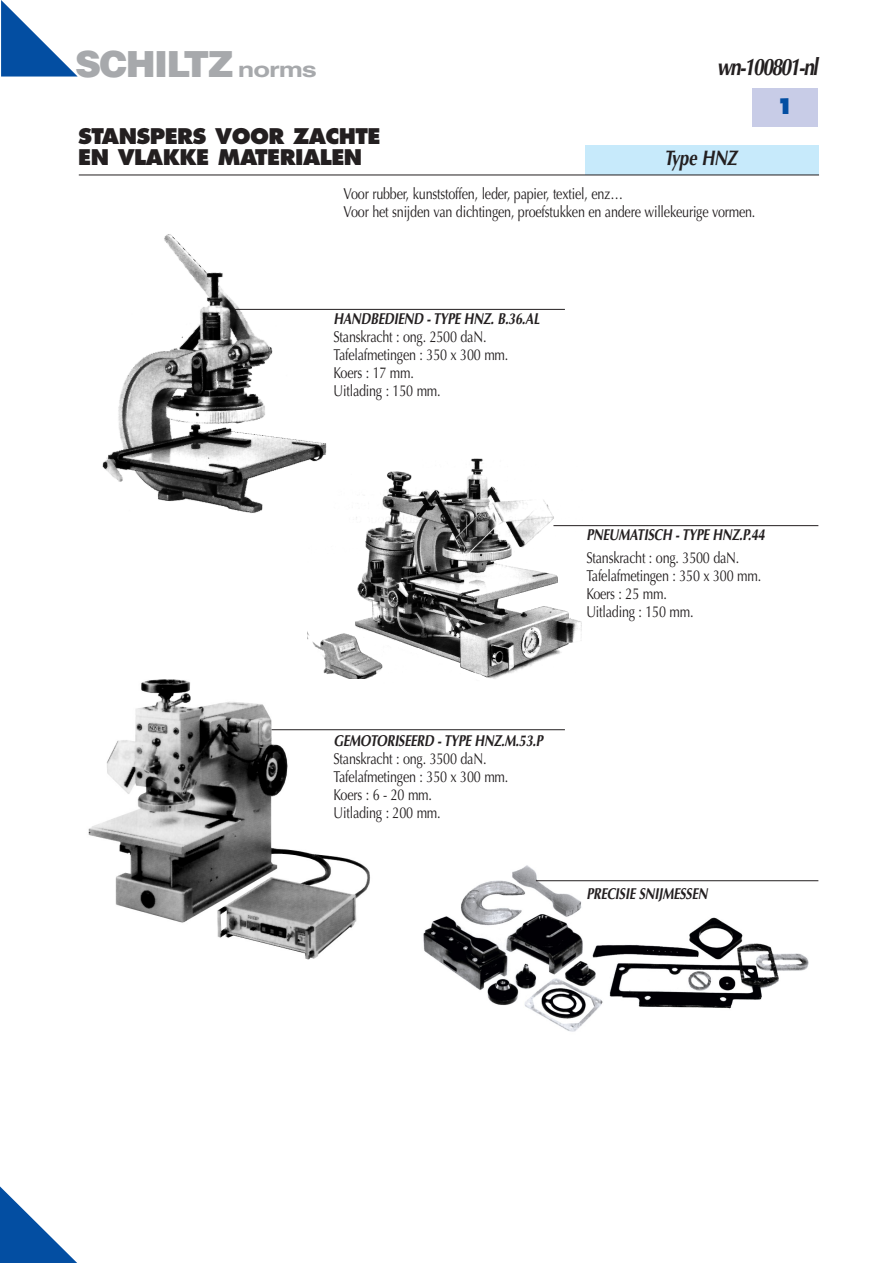
<style>
.page{position:relative;width:893px;height:1263px;background:#fff}
.page>*{position:absolute;margin:0;border:0;box-sizing:border-box;transform-origin:0 0}
.t1{font:900 36px "Helvetica";letter-spacing:-.045em;color:#a7a9ac}
.t2{font:italic 700 24px "Optima";letter-spacing:-.085em;color:#231f20;scale:.8 1}
.t3{font:800 21px/21px "Futura";letter-spacing:-.025em;color:#231f20}
.t4{font:italic 700 21px "Optima";letter-spacing:-.015em;color:#231f20;scale:.8 1}
.t5{font:800 21px "Futura";color:#034ea2}
.t6{font:15.75px/18px "Optima";letter-spacing:-.015em;color:#231f20;scale:.8 1}
.t7{font:italic 700 15.75px "Optima";letter-spacing:-.015em;color:#231f20;scale:.8 1}
.s1{font-weight:700;font-size:21px}
</style>
<div class="page">
<img style="left:423px;top:865px;width:387px;height:167px">
<img style="left:308px;top:458px;width:276px;height:221px">
<img style="left:88px;top:679px;width:286px;height:281px">
<svg style="left:0;top:1186px;width:77px;height:77px"></svg>
<svg style="left:1px;top:0;width:77px;height:77px"></svg>
<div style="left:752px;top:89px;width:65px;height:38px;background:#c8cce7"></div>
<div style="left:585px;top:145px;width:234px;height:30px;background:#c7eafb"></div>
<hr style="left:79px;top:175px;width:740px;height:1px;background:#231f20">
<div style="left:99px;top:230px;width:234px;height:299px;background:#fff"></div>
<img style="left:102px;top:234px;width:227px;height:279px">
<hr style="left:271px;top:729px;width:294px;height:1px;background:#231f20">
<hr style="left:553px;top:525px;width:265px;height:1px;background:#231f20">
<hr style="left:234px;top:309px;width:331px;height:1px;background:#231f20">
<hr style="left:536px;top:880px;width:282px;height:1px;background:#231f20">
<h1 class="t1" style="left:75px;top:51px;width:243px">SCHILTZ <span class="s1">norms</span></h1>
<h2 class="t2" style="left:717px;top:57px;width:128px">wn-100801-nl</h2>
<h3 class="t5" style="left:776px;top:97px;width:19px">1</h3>
<h3 class="t3" style="left:78px;top:127px;width:304px">STANSPERS VOOR ZACHTE<br>EN VLAKKE MATERIALEN</h3>
<h3 class="t4" style="left:664px;top:149px;width:93px">Type HNZ</h3>
<p class="t6" style="left:343px;top:186px;width:516px">Voor rubber, kunststoffen, leder, papier, textiel, enz…<br>Voor het snijden van dichtingen, proefstukken en andere willekeurige vormen.</p>
<p class="t7" style="left:333px;top:313px;width:259px">HANDBEDIEND - TYPE HNZ. B.36.AL</p>
<p class="t6" style="left:333px;top:330px;width:220px">Stanskracht : ong. 2500 daN.<br>Tafelafmetingen : 350 x 300 mm.<br>Koers : 17 mm.<br>Uitlading : 150 mm.</p>
<p class="t7" style="left:586px;top:529px;width:224px">PNEUMATISCH - TYPE HNZ.P.44</p>
<p class="t6" style="left:586px;top:550px;width:220px">Stanskracht : ong. 3500 daN.<br>Tafelafmetingen : 350 x 300 mm.<br>Koers : 25 mm.<br>Uitlading : 150 mm.</p>
<p class="t7" style="left:333px;top:734px;width:263px">GEMOTORISEERD - TYPE HNZ.M.53.P</p>
<p class="t6" style="left:333px;top:751px;width:220px">Stanskracht : ong. 3500 daN.<br>Tafelafmetingen : 350 x 300 mm.<br>Koers : 6 - 20 mm.<br>Uitlading : 200 mm.</p>
<p class="t7" style="left:586px;top:887px;width:153px">PRECISIE SNIJMESSEN</p>
</div>
